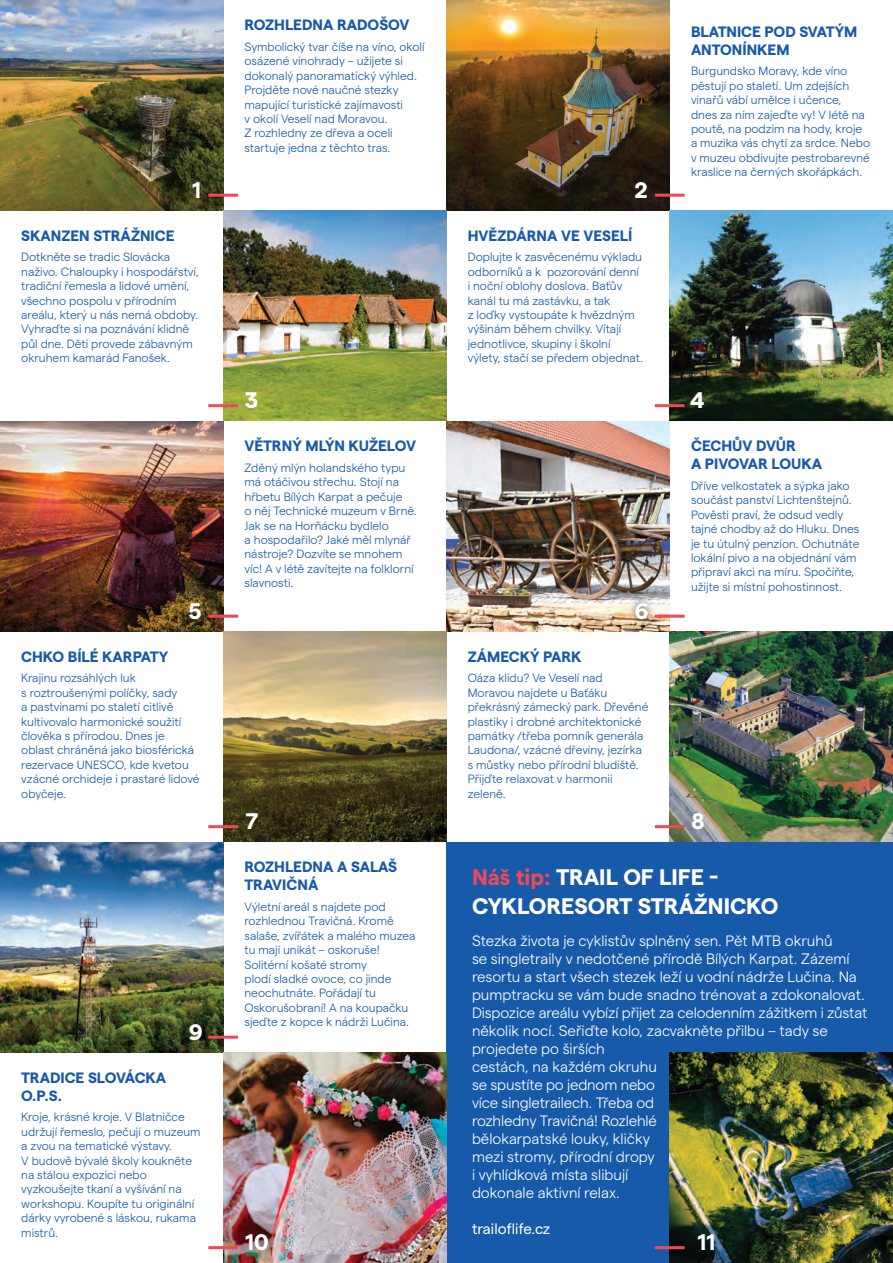
<style>
.page{position:relative;width:893px;height:1263px;background:#fff}
.page>*{position:absolute;margin:0;border:0;box-sizing:border-box;transform-origin:0 0}
.t1{font:700 22.5px "Matter";color:#fff}
.t2{font:300 15px/18px "Matter";color:#fff}
.t3{font:700 15px/18px "Matter";color:#185aaa}
.t4{font:15px "Matter";color:#fff}
.t5{font:300 12px/14.4px "Matter";color:#185aaa}
.s1{color:#ef4858}
</style>
<div class="page">
<div style="left:446px;top:842px;width:447px;height:421px;background:#185aaa"></div>
<img style="left:0;top:0;width:223px;height:210px">
<img style="left:0;top:421px;width:223px;height:210px">
<img style="left:0;top:842px;width:223px;height:210px">
<img style="left:446px;top:0;width:224px;height:210px">
<img style="left:446px;top:421px;width:224px;height:210px">
<img style="left:223px;top:210px;width:223px;height:211px">
<img style="left:223px;top:631px;width:223px;height:211px">
<img style="left:223px;top:1052px;width:223px;height:211px">
<img style="left:670px;top:210px;width:223px;height:211px">
<img style="left:670px;top:631px;width:223px;height:211px">
<img style="left:670px;top:1052px;width:223px;height:211px">
<hr style="left:208px;top:194px;width:30px;height:3px;background:#ef4858">
<hr style="left:655px;top:194px;width:30px;height:3px;background:#ef4858">
<hr style="left:208px;top:615px;width:30px;height:3px;background:#ef4858">
<hr style="left:655px;top:615px;width:30px;height:3px;background:#ef4858">
<hr style="left:208px;top:1036px;width:30px;height:3px;background:#ef4858">
<hr style="left:208px;top:404px;width:30px;height:3px;background:#ef4858">
<hr style="left:655px;top:404px;width:30px;height:3px;background:#ef4858">
<hr style="left:208px;top:825px;width:30px;height:3px;background:#ef4858">
<hr style="left:655px;top:825px;width:30px;height:3px;background:#ef4858">
<hr style="left:208px;top:1246px;width:30px;height:3px;background:#ef4858">
<hr style="left:655px;top:1246px;width:30px;height:3px;background:#ef4858">
<div style="left:627px;top:595px;width:28px;height:31px;background:#231f20;opacity:.75"></div>
<p class="t1" style="left:192px;top:173px;width:10px">1</p>
<p class="t3" style="left:21px;top:225px;width:155px">SKANZEN STRÁŽNICE</p>
<p class="t5" style="left:21px;top:249px;width:179px">Dotkněte se tradic Slovácka naživo. Chaloupky i hospodářství, tradiční řemesla a lidové umění, všechno pospolu v přírodním areálu, který u nás nemá obdoby.<br>Vyhraďte si na poznávání klidně půl dne. Děti provede zábavným okruhem kamarád Fanošek.</p>
<p class="t1" style="left:188px;top:594px;width:15px">5</p>
<p class="t3" style="left:21px;top:646px;width:148px">CHKO BÍLÉ KARPATY</p>
<p class="t5" style="left:21px;top:670px;width:180px">Krajinu rozsáhlých luk<br>s roztroušenými políčky, sady<br>a pastvinami po staletí citlivě kultivovalo harmonické soužití člověka s přírodou. Dnes je oblast chráněná jako biosférická rezervace UNESCO, kde kvetou vzácné orchideje i prastaré lidové obyčeje.</p>
<p class="t1" style="left:188px;top:1015px;width:16px">9</p>
<p class="t3" style="left:21px;top:1067px;width:147px">TRADICE SLOVÁCKA<br>O.P.S.</p>
<p class="t5" style="left:21px;top:1109px;width:181px">Kroje, krásné kroje. V Blatničce udržují řemeslo, pečují o muzeum a zvou na tematické výstavy.<br>V budově bývalé školy koukněte na stálou expozici nebo vyzkoušejte tkaní a vyšívání na workshopu. Koupíte tu originální dárky vyrobené s láskou, rukama mistrů.</p>
<p class="t3" style="left:244px;top:15px;width:167px">ROZHLEDNA RADOŠOV</p>
<p class="t5" style="left:244px;top:39px;width:182px">Symbolický tvar číše na víno, okolí osázené vinohrady – užijete si dokonalý panoramatický výhled.<br>Projděte nové naučné stezky mapující turistické zajímavosti<br>v okolí Veselí nad Moravou.<br>Z rozhledny ze dřeva a oceli startuje jedna z těchto tras.</p>
<p class="t1" style="left:245px;top:384px;width:15px">3</p>
<p class="t3" style="left:244px;top:436px;width:173px">VĚTRNÝ MLÝN KUŽELOV</p>
<p class="t5" style="left:244px;top:460px;width:174px">Zděný mlýn holandského typu má otáčivou střechu. Stojí na hřbetu Bílých Karpat a pečuje<br>o něj Technické muzeum v Brně.<br>Jak se na Horňácku bydlelo<br>a hospodařilo? Jaké měl mlynář nástroje? Dozvíte se mnohem víc! A v létě zavítejte na folklorní slavnosti.</p>
<p class="t1" style="left:245px;top:805px;width:14px">7</p>
<p class="t1" style="left:635px;top:173px;width:15px">2</p>
<p class="t3" style="left:468px;top:225px;width:166px">HVĚZDÁRNA VE VESELÍ</p>
<p class="t5" style="left:468px;top:249px;width:177px">Doplujte k zasvěcenému výkladu odborníků a k pozorování denní i noční oblohy doslova. Baťův kanál tu má zastávku, a tak<br>z loďky vystoupáte k hvězdným výšinám během chvilky. Vítají jednotlivce, skupiny i školní výlety, stačí se předem objednat.</p>
<p class="t1" style="left:635px;top:594px;width:16px">6</p>
<p class="t3" style="left:468px;top:646px;width:115px">ZÁMECKÝ PARK</p>
<p class="t5" style="left:468px;top:670px;width:182px">Oáza klidu? Ve Veselí nad<br>Moravou najdete u Baťáku překrásný zámecký park. Dřevěné plastiky i drobné architektonické památky /třeba pomník generála<br>Laudona/, vzácné dřeviny, jezírka s můstky nebo přírodní bludiště.<br>Přijďte relaxovat v harmonii zeleně.</p>
<p class="t3" style="left:691px;top:21px;width:168px">BLATNICE POD SVATÝM<br>ANTONÍNKEM</p>
<p class="t5" style="left:691px;top:63px;width:181px">Burgundsko Moravy, kde víno pěstují po staletí. Um zdejších vinařů vábí umělce i učence, dnes za ním zajeďte vy! V létě na poutě, na podzim na hody, kroje a muzika vás chytí za srdce. Nebo v muzeu obdivujte pestrobarevné kraslice na černých skořápkách.</p>
<p class="t1" style="left:690px;top:384px;width:16px">4</p>
<p class="t3" style="left:691px;top:436px;width:133px">ČECHŮV DVŮR<br>A PIVOVAR LOUKA</p>
<p class="t5" style="left:691px;top:478px;width:170px">Dříve velkostatek a sýpka jako součást panství Lichtenštejnů.<br>Pověsti praví, že odsud vedly tajné chodby až do Hluku. Dnes je tu útulný penzion. Ochutnáte lokální pivo a na objednání vám připraví akci na míru. Spočiňte, užijte si místní pohostinnost.</p>
<p class="t1" style="left:691px;top:805px;width:15px">8</p>
<p class="t3" style="left:244px;top:856px;width:154px">ROZHLEDNA A SALAŠ<br>TRAVIČNÁ</p>
<p class="t5" style="left:244px;top:898px;width:172px">Výletní areál s najdete pod rozhlednou Travičná. Kromě salaše, zvířátek a malého muzea tu mají unikát – oskoruše!<br>Solitérní košaté stromy<br>plodí sladké ovoce, co jinde neochutnáte. Pořádají tu<br>Oskorušobraní! A na koupačku sjeďte z kopce k nádrži Lučina.</p>
<p class="t1" style="left:472px;top:861px;width:248px"><span class="s1">Náš tip:</span> TRAIL OF LIFE -</p>
<p class="t1" style="left:472px;top:889px;width:308px">CYKLORESORT STRÁŽNICKO</p>
<p class="t2" style="left:472px;top:931px;width:397px">Stezka života je cyklistův splněný sen. Pět MTB okruhů<br>se singletraily v nedotčené přírodě Bílých Karpat. Zázemí resortu a start všech stezek leží u vodní nádrže Lučina. Na pumptracku se vám bude snadno trénovat a zdokonalovat.<br>Dispozice areálu vybízí přijet za celodenním zážitkem i zůstat</p>
<p class="t2" style="left:472px;top:1021px;width:357px">několik nocí. Seřiďte kolo, zacvakněte přilbu – tady se projedete po širších<br>cestách, na každém okruhu<br>se spustíte po jednom nebo</p>
<p class="t2" style="left:472px;top:1093px;width:184px">více singletrailech. Třeba od</p>
<p class="t2" style="left:472px;top:1111px;width:186px">rozhledny Travičná! Rozlehlé</p>
<p class="t2" style="left:472px;top:1129px;width:184px">bělokarpatské louky, kličky mezi stromy, přírodní dropy i vyhlídková místa slibují dokonale aktivní relax.</p>
<p class="t4" style="left:472px;top:1217px;width:80px">trailoflife.cz</p>
<p class="t1" style="left:245px;top:1226px;width:25px">10</p>
<p class="t1" style="left:697px;top:1226px;width:19px">11</p>
</div>
